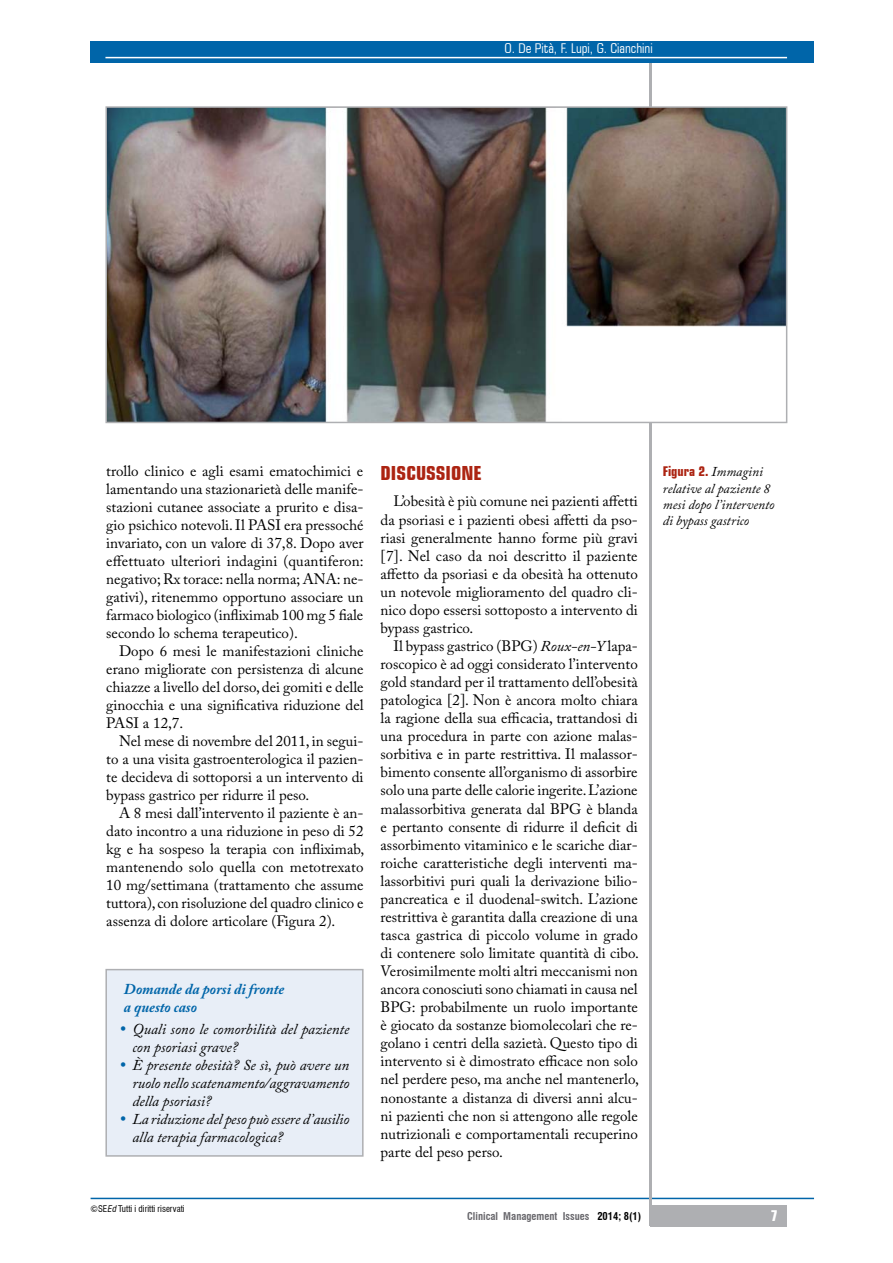
<style>
.page{position:relative;width:893px;height:1263px;background:#fff}
.page>*{position:absolute;margin:0;border:0;box-sizing:border-box;transform-origin:0 0}
.sottotitolo_1{font:700 condensed 19.5px "Square 721 BT";color:#ac2412}
.testo{font:15px/18px "Adobe Caslon Pro";color:#000;text-align:justify}
.t1{font:italic 15px/18px "Adobe Caslon Pro";color:#000}
.t2{font:italic 700 15px/18px "Adobe Caslon Pro";color:#0065a9}
.t3{font:700 condensed 15px "Square 721 BT";color:#fff}
.t4{font:italic 13.5px/16.2px "Adobe Caslon Pro";color:#000}
.t5{font:condensed 13.5px "Square 721 BT";color:#fff}
.t6{font:700 condensed 10.5px "Swiss 721 BT";color:#68676c}
.t7{font:condensed 9px "Swiss 721 BT";color:#000}
.s1{font-style:italic}
.s2{color:#000}
.s3{font-family:"Square 721 BT";font-weight:700;font-style:normal;font-stretch:condensed;color:#ac2412}
</style>
<div class="page">
<hr style="left:91px;top:1198px;width:723px;height:1px;background:#0065a9">
<hr style="left:649px;top:48px;width:3px;height:1178px;background:#aeafb2">
<div style="left:651px;top:1205px;width:136px;height:21px;background:#aeafb2"></div>
<div style="left:91px;top:41px;width:723px;height:22px;background:#0065a9"></div>
<hr style="left:105px;top:57px;width:682px;height:1px;background:#fff">
<img style="left:108px;top:109px;width:676px;height:311px">
<div style="left:105px;top:106px;width:682px;height:317px;border:2px solid #aeafb2"></div>
<div style="left:106px;top:969px;width:257px;height:187px;background:#e8eef7"></div>
<div style="left:105px;top:969px;width:259px;height:188px;border:2px solid #aeafb2"></div>
<p class="t5" style="left:504px;top:40px;width:150px">O. De Pità, F. Lupi, G. Cianchini</p>
<p class="testo" style="left:106px;top:462px;width:259px">trollo clinico e agli esami ematochimici e lamentando una stazionarietà delle manife&shy;stazioni cutanee associate a prurito e disa&shy;gio psichico notevoli. Il PASI era pressoché invariato, con un valore di 37,8. Dopo aver effettuato ulteriori indagini (quantiferon: negativo; Rx torace: nella norma; ANA: ne&shy;gativi), ritenemmo opportuno associare un farmaco biologico (infliximab 100 mg 5 fiale secondo lo schema terapeutico).</p>
<p class="testo" style="left:106px;top:642px;width:259px;text-indent:13px">Dopo 6 mesi le manifestazioni cliniche erano migliorate con persistenza di alcune chiazze a livello del dorso, dei gomiti e delle ginocchia e una significativa riduzione del PASI a 12,7.</p>
<p class="testo" style="left:106px;top:732px;width:259px;text-indent:13px">Nel mese di novembre del 2011, in segui&shy;to a una visita gastroenterologica il pazien&shy;te decideva di sottoporsi a un intervento di bypass gastrico per ridurre il peso.</p>
<p class="testo" style="left:106px;top:804px;width:260px;text-indent:13px">A 8 mesi dall’intervento il paziente è an&shy;dato incontro a una riduzione in peso di 52 kg e ha sospeso la terapia con infliximab, mantenendo solo quella con metotrexato 10 mg/settimana (trattamento che assume tuttora), con risoluzione del quadro clinico e assenza di dolore articolare (Figura 2).</p>
<p class="t2" style="left:124px;top:980px;width:162px">Domande da porsi di fronte a questo caso</p>
<p class="t1" style="left:132px;top:1020px;width:219px">Quali sono le comorbilità del paziente con psoriasi grave?<br>È presente obesità? Se sì, può avere un ruolo nello scatenamento/aggravamento della psoriasi?<br>La riduzione del peso può essere d’ausilio alla terapia farmacologica?</p>
<p class="sottotitolo_1" style="left:381px;top:461px;width:102px">DISCUSSIONE</p>
<p class="testo" style="left:381px;top:492px;width:259px;text-indent:13px">L’obesità è più comune nei pazienti affetti da psoriasi e i pazienti obesi affetti da pso&shy;riasi generalmente hanno forme più gravi [7]. Nel caso da noi descritto il paziente affetto da psoriasi e da obesità ha ottenuto un notevole miglioramento del quadro cli&shy;nico dopo essersi sottoposto a intervento di bypass gastrico.</p>
<p class="testo" style="left:381px;top:637px;width:260px;text-indent:13px">Il bypass gastrico (BPG) <span class="s1">Roux-en-Y</span> lapa&shy;roscopico è ad oggi considerato l’intervento gold standard per il trattamento dell’obesità patologica [2]. Non è ancora molto chiara la ragione della sua efficacia, trattandosi di una procedura in parte con azione malas&shy;sorbitiva e in parte restrittiva. Il malassor&shy;bimento consente all’organismo di assorbire solo una parte delle calorie ingerite. L’azione malassorbitiva generata dal BPG è blanda e pertanto consente di ridurre il deficit di assorbimento vitaminico e le scariche diar&shy;roiche caratteristiche degli interventi ma&shy;lassorbitivi puri quali la derivazione bilio&shy;pancreatica e il duodenal-switch. L’azione restrittiva è garantita dalla creazione di una tasca gastrica di piccolo volume in grado di contenere solo limitate quantità di cibo.<br>Verosimilmente molti altri meccanismi non ancora conosciuti sono chiamati in causa nel BPG: probabilmente un ruolo importante è giocato da sostanze biomolecolari che re&shy;golano i centri della sazietà. Questo tipo di intervento si è dimostrato efficace non solo nel perdere peso, ma anche nel mantenerlo, nonostante a distanza di diversi anni alcu&shy;ni pazienti che non si attengono alle regole nutrizionali e comportamentali recuperino parte del peso perso.</p>
<p class="t7" style="left:91px;top:1203px;width:96px">©SE<span class="s1">Ed</span> Tutti i diritti riservati</p>
<p class="t6" style="left:467px;top:1209px;width:176px">Clinical Management Issues <span class="s2">2014; 8(1)</span></p>
<p class="t4" style="left:663px;top:464px;width:113px"><span class="s3">Figura 2.</span> Immagini relative al paziente 8 mesi dopo l’intervento di bypass gastrico</p>
<p class="t3" style="left:771px;top:1207px;width:9px">7</p>
</div>
